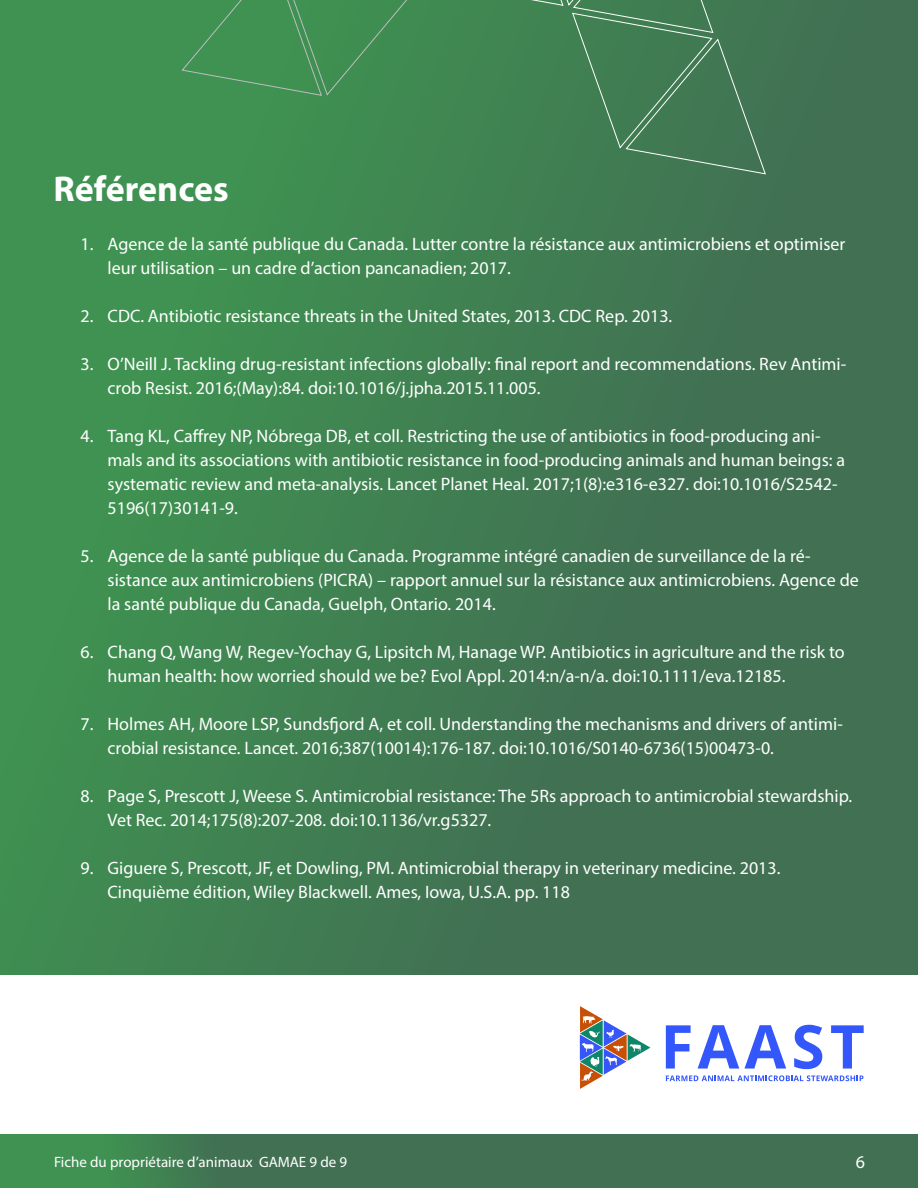
<style>
.page{position:relative;width:918px;height:1188px;background:#fff}
.page>*{position:absolute;margin:0;border:0;box-sizing:border-box;transform-origin:0 0}
.t1{font:700 36px "Myriad Pro";color:#fff}
.t2{font:18px/24px "Myriad Pro";color:#fff}
.t3{font:15px "Myriad Pro";color:#fff}
</style>
<div class="page">
<svg style="left:0;top:1134px;width:918px;height:54px;background:#407652"></svg>
<div style="left:0;top:0;width:918px;height:975px;background:linear-gradient(to right,#3f9251,#416953)"></div>
<svg style="left:580px;top:1006px;width:70px;height:83px"></svg>
<svg style="left:666px;top:1025px;width:25px;height:44px"></svg>
<svg style="left:698px;top:1025px;width:88px;height:44px"></svg>
<svg style="left:794px;top:1025px;width:28px;height:44px"></svg>
<svg style="left:831px;top:1025px;width:33px;height:44px"></svg>
<svg style="left:666px;top:1075px;width:198px;height:6px"></svg>
<svg style="left:182px;top:0;width:584px;height:174px;background:#428754"></svg>
<p class="t1" style="left:54px;top:165px;width:177px">Références</p>
<p class="t2" style="left:108px;top:231px;width:739px;text-indent:-27px">1. Agence de la santé publique du Canada. Lutter contre la résistance aux antimicrobiens et optimiser leur utilisation – un cadre d’action pancanadien; 2017.</p>
<p class="t2" style="left:81px;top:303px;width:593px">2. CDC. Antibiotic resistance threats in the United States, 2013. CDC Rep. 2013.</p>
<p class="t2" style="left:108px;top:351px;width:740px;text-indent:-27px">3. O’Neill J. Tackling drug-resistant infections globally: final report and recommendations. Rev Antimi&shy;crob Resist. 2016;(May):84. doi:10.1016/j.jpha.2015.11.005.</p>
<p class="t2" style="left:108px;top:423px;width:739px;text-indent:-27px">4. Tang KL, Caffrey NP, Nóbrega DB, et coll. Restricting the use of antibiotics in food-producing ani&shy;mals and its associations with antibiotic resistance in food-producing animals and human beings: a systematic review and meta-analysis. Lancet Planet Heal. 2017;1(8):e316-e327. doi:10.1016/S2542- 5196(17)30141-9.</p>
<p class="t2" style="left:108px;top:543px;width:753px;text-indent:-27px">5. Agence de la santé publique du Canada. Programme intégré canadien de surveillance de la ré&shy;sistance aux antimicrobiens (PICRA) – rapport annuel sur la résistance aux antimicrobiens. Agence de la santé publique du Canada, Guelph, Ontario. 2014.</p>
<p class="t2" style="left:108px;top:639px;width:739px;text-indent:-27px">6. Chang Q, Wang W, Regev-Yochay G, Lipsitch M, Hanage WP. Antibiotics in agriculture and the risk to human health: how worried should we be? Evol Appl. 2014:n/a-n/a. doi:10.1111/eva.12185.</p>
<p class="t2" style="left:108px;top:711px;width:737px;text-indent:-27px">7. Holmes AH, Moore LSP, Sundsfjord A, et coll. Understanding the mechanisms and drivers of antimi&shy;crobial resistance. Lancet. 2016;387(10014):176-187. doi:10.1016/S0140-6736(15)00473-0.</p>
<p class="t2" style="left:108px;top:783px;width:746px;text-indent:-27px">8. Page S, Prescott J, Weese S. Antimicrobial resistance: The 5Rs approach to antimicrobial stewardship.<br>Vet Rec. 2014;175(8):207-208. doi:10.1136/vr.g5327.</p>
<p class="t2" style="left:108px;top:855px;width:674px;text-indent:-27px">9. Giguere S, Prescott, JF, et Dowling, PM. Antimicrobial therapy in veterinary medicine. 2013.<br>Cinquième édition, Wiley Blackwell. Ames, Iowa, U.S.A. pp. 118</p>
<p class="t3" style="left:54px;top:1152px;width:295px">Fiche du propriétaire d’animaux GAMAE 9 de 9</p>
<p class="t2" style="left:856px;top:1149px;width:11px">6</p>
</div>
